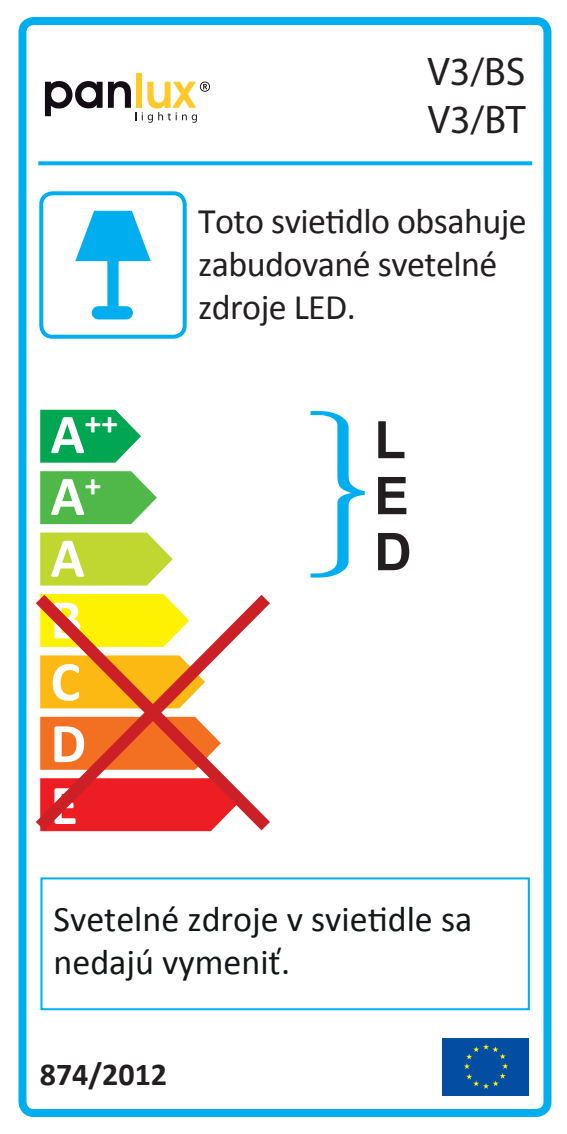
<style>
.page{position:relative;width:567px;height:1134px;background:#fff}
.page>*{position:absolute;margin:0;border:0;box-sizing:border-box;transform-origin:0 0}
.t1{font:700 56.4px/62px "Calibri";color:#fff}
.t2{font:700 52px/56px "Arial";color:#231f20;text-align:justify}
.t3{font:40px/48px "Myriad Pro";color:#231f20}
.t4{font:36px/43.2px "Calibri";letter-spacing:-.015em;color:#231f20}
.t5{font:36px "Calibri";color:#131718}
.t6{font:700 32.8px "Calibri";color:#fff}
.t7{font:700 32px "Calibri";color:#231f20}
.s1{font-size:56.4px}
</style>
<div class="page">
<div style="left:136px;top:73px;width:6px;height:35px;background:#ffc82b"></div>
<svg style="left:45px;top:81px;width:91px;height:39px"></svg>
<svg style="left:142px;top:82px;width:68px;height:41px"></svg>
<div style="left:18px;top:17px;width:533px;height:1100px;border:8px solid #00aeef;border-radius:11px"></div>
<svg style="left:38px;top:161px;width:494px;height:4px;background:#14b4f0"></svg>
<div style="left:40px;top:877px;width:490px;height:133px;border:2px solid #00aeef"></div>
<div style="left:39px;top:191px;width:148px;height:148px;border:4px solid #00aeef;border-radius:11px"></div>
<svg style="left:40px;top:533px;width:133px;height:49px;background:#c5da43"></svg>
<svg style="left:40px;top:471px;width:117px;height:53px;background:#64c05d"></svg>
<svg style="left:40px;top:410px;width:101px;height:53px;background:#22b168"></svg>
<svg style="left:310px;top:411px;width:55px;height:166px"></svg>
<div style="left:442px;top:1037px;width:87px;height:58px;background:#034ea2"></div>
<svg style="left:464px;top:1044px;width:44px;height:45px"></svg>
<svg style="left:23px;top:582px;width:247px;height:261px"></svg>
<svg style="left:75px;top:211px;width:76px;height:101px"></svg>
<div style="left:92px;top:306px;width:41px;height:13px;background:#00aeef;border-radius:7px"></div>
<p class="t3" style="left:428px;top:47px;width:99px">V3/BS<br>V3/BT</p>
<p class="t6" style="left:51px;top:402px;width:69px"><span class="s1">A</span>++</p>
<h1 class="t1" style="left:51px;top:465px;width:52px">A<sup>+<br></sup>A<br>B<br>C<br>D<br>E</h1>
<p class="t4" style="left:198px;top:199px;width:330px">Toto svietidlo obsahuje zabudované svetelné zdroje LED.</p>
<h2 class="t2" style="left:374px;top:413px;width:39px">L E D</h2>
<p class="t5" style="left:54px;top:896px;width:420px">Svetelné zdroje v svietidle sa</p>
<p class="t5" style="left:54px;top:939px;width:238px">nedajú vymeniť.</p>
<p class="t7" style="left:40px;top:1054px;width:129px">874/2012</p>
</div>
